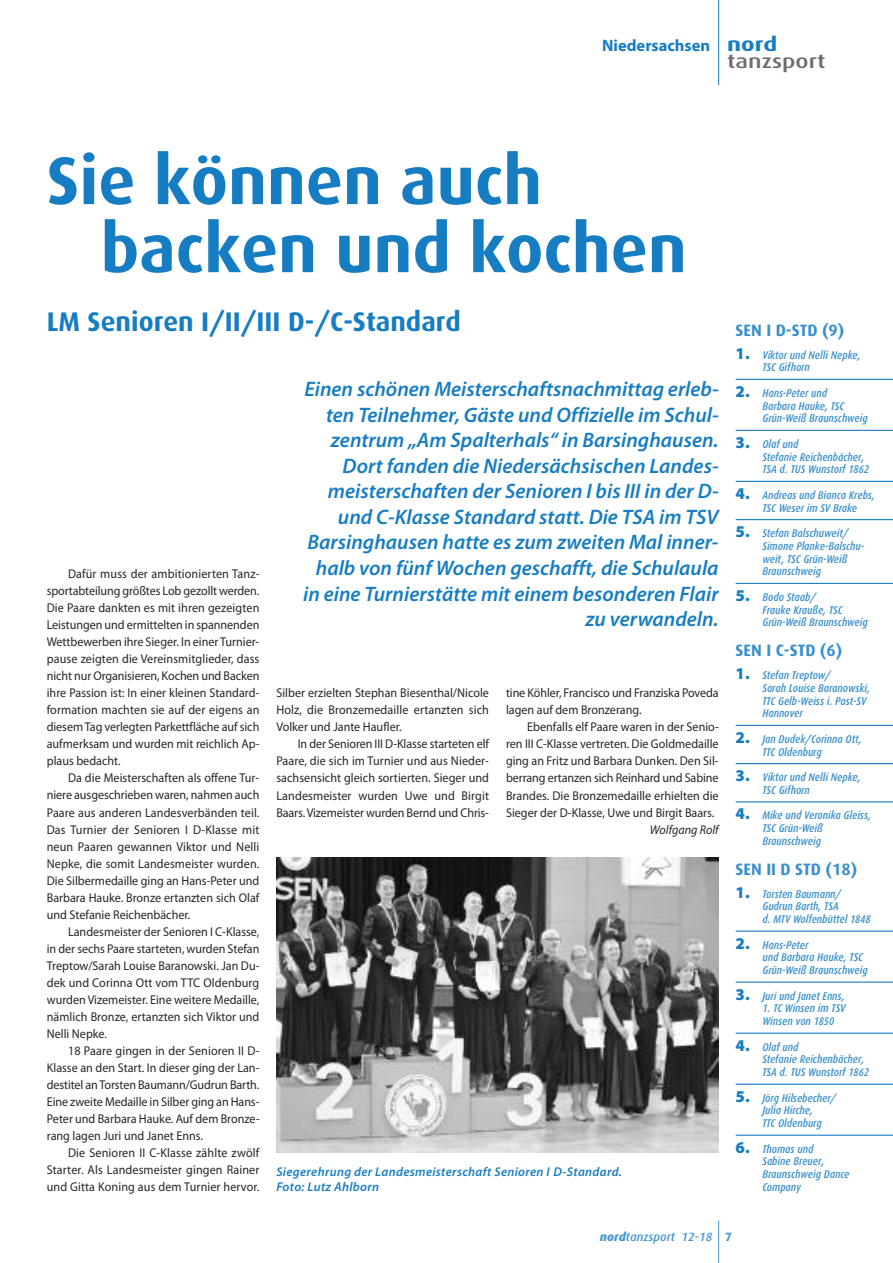
<style>
.page{position:relative;width:893px;height:1263px;background:#fff}
.page>*{position:absolute;margin:0;border:0;box-sizing:border-box;transform-origin:0 0}
.t1{font:700 67.5px/68.1px "Dax";color:#177dc2}
.t2{font:700 27px "Dax";color:#177dc2}
.t3{font:italic 600 21px/25.5px "Myriad Pro";color:#177dc2;text-align:right}
.t4{font:500 19.5px "Dax";color:#6c6d70;scale:1.25 1}
.t5{font:700 19.5px "Dax";color:#177dc2;scale:1.25 1}
.t6{font:700 16.5px "Dax";color:#3a90cb}
.t7{font:700 16.5px "Myriad Pro";color:#177dc2}
.t8{font:12.75px/17px "Myriad Pro";color:#272526;text-align:justify;scale:.95 1}
.t9{font:italic 600 12.75px/14.9px "Myriad Pro";letter-spacing:.025em;color:#177dc2}
.t10{font:italic 12.75px "Myriad Pro";color:#272526;scale:.95 1}
.t11{font:italic 500 12px "Dax";color:#4697ce}
.t12{font:italic 500 11.25px/12.8px "Dax Condensed";color:#3a90cb}
.s1{font-family:"Myriad Pro";font-weight:900;font-style:normal;font-size:16.5px;color:#177dc2}
.s2{font-weight:800}
.s3{font-weight:700;font-style:normal}
</style>
<div class="page">
<hr style="left:718px;top:1220px;width:1px;height:43px;background:#4697ce">
<hr style="left:718px;top:0;width:1px;height:85px;background:#177dc2">
<hr style="left:736px;top:379px;width:157px;height:1px;background:#177dc2">
<hr style="left:736px;top:430px;width:157px;height:1px;background:#177dc2">
<hr style="left:736px;top:481px;width:157px;height:1px;background:#177dc2">
<hr style="left:736px;top:519px;width:157px;height:1px;background:#177dc2">
<hr style="left:736px;top:583px;width:157px;height:1px;background:#177dc2">
<hr style="left:736px;top:725px;width:157px;height:1px;background:#177dc2">
<hr style="left:736px;top:763px;width:157px;height:1px;background:#177dc2">
<hr style="left:736px;top:801px;width:157px;height:1px;background:#177dc2">
<hr style="left:736px;top:930px;width:157px;height:2px;background:#177dc2">
<hr style="left:736px;top:981px;width:157px;height:2px;background:#177dc2">
<hr style="left:736px;top:1032px;width:157px;height:2px;background:#177dc2">
<hr style="left:736px;top:1083px;width:157px;height:2px;background:#177dc2">
<hr style="left:736px;top:1134px;width:157px;height:2px;background:#177dc2">
<img style="left:276px;top:858px;width:443px;height:294px">
<p class="t7" style="left:602px;top:39px;width:110px">Niedersachsen</p>
<h3 class="t5" style="left:727px;top:34px;width:42px">nord</h3>
<h3 class="t4" style="left:727px;top:50px;width:80px">tanzsport</h3>
<h1 class="t1" style="left:101px;top:147px;width:587px;text-indent:-54px">Sie können auch backen und kochen</h1>
<h2 class="t2" style="left:47px;top:306px;width:416px">LM Senioren I/II/III D-/C-Standard</h2>
<p class="t8" style="left:47px;top:567px;width:225px;text-indent:21px">Dafür muss der ambitionierten Tanz&shy;sportabteilung größtes Lob gezollt werden.<br>Die Paare dankten es mit ihren gezeigten Leistungen und ermittelten in spannenden Wettbewerben ihre Sieger. In einer Turnier&shy;pause zeigten die Vereinsmitglieder, dass nicht nur Organisieren, Kochen und Backen ihre Passion ist: In einer kleinen Standard&shy;formation machten sie auf der eigens an diesemTag verlegten Parkettfläche auf sich aufmerksam und wurden mit reichlich Ap&shy;plaus bedacht.</p>
<p class="t8" style="left:47px;top:771px;width:225px;text-indent:21px">Da die Meisterschaften als offene Tur&shy;niere ausgeschrieben waren, nahmen auch Paare aus anderen Landesverbänden teil.<br>Das Turnier der Senioren I D-Klasse mit neun Paaren gewannen Viktor und Nelli Nepke, die somit Landesmeister wurden.<br>Die Silbermedaille ging an Hans-Peter und Barbara Hauke. Bronze ertanzten sich Olaf und Stefanie Reichenbächer.</p>
<p class="t8" style="left:47px;top:924px;width:225px;text-indent:21px">Landesmeister der Senioren I C-Klasse, in der sechs Paare starteten, wurden Stefan Treptow/Sarah Louise Baranowski. Jan Du&shy;dek und Corinna Ott vom TTC Oldenburg wurden Vizemeister. Eine weitere Medaille, nämlich Bronze, ertanzten sich Viktor und Nelli Nepke.</p>
<p class="t8" style="left:47px;top:1043px;width:226px;text-indent:21px">18 Paare gingen in der Senioren II D-Klasse an den Start. In dieser ging der Lan&shy;destitel anTorsten Baumann/Gudrun Barth.<br>Eine zweite Medaille in Silber ging an Hans-Peter und Barbara Hauke. Auf dem Bronze&shy;rang lagen Juri und Janet Enns.</p>
<p class="t8" style="left:47px;top:1145px;width:225px;text-indent:21px">Die Senioren II C-Klasse zählte zwölf Starter. Als Landesmeister gingen Rainer und Gitta Koning aus dem Turnier hervor.</p>
<p class="t3" style="left:303px;top:378px;width:417px">Einen schönen Meisterschaftsnachmittag erleb&shy;ten Teilnehmer, Gäste und Offizielle im Schul&shy;zentrum „Am Spalterhals“ in Barsinghausen.<br>Dort fanden die Niedersächsischen Landes&shy;meisterschaften der Senioren I bis III in der D&shy;und C-Klasse Standard statt. Die TSA im TSV Barsinghausen hatte es zum zweiten Mal inner&shy;halb von fünf Wochen geschafft, die Schulaula in eine Turnierstätte mit einem besonderen Flair zu verwandeln.</p>
<p class="t8" style="left:276px;top:686px;width:225px">Silber erzielten Stephan Biesenthal/Nicole Holz, die Bronzemedaille ertanzten sich Volker und Jante Haufler.</p>
<p class="t8" style="left:276px;top:737px;width:225px;text-indent:21px">In der Senioren III D-Klasse starteten elf Paare, die sich im Turnier und aus Nieder&shy;sachsensicht gleich sortierten. Sieger und Landesmeister wurden Uwe und Birgit Baars.Vizemeister wurden Bernd und Chris-</p>
<p class="t8" style="left:506px;top:686px;width:225px">tine Köhler, Francisco und Franziska Poveda lagen auf dem Bronzerang.</p>
<p class="t8" style="left:506px;top:720px;width:225px;text-indent:21px">Ebenfalls elf Paare waren in der Senio&shy;ren III C-Klasse vertreten. Die Goldmedaille ging an Fritz und Barbara Dunken. Den Sil&shy;berrang ertanzen sich Reinhard und Sabine Brandes. Die Bronzemedaille erhielten die Sieger der D-Klasse, Uwe und Birgit Baars.</p>
<p class="t10" style="left:650px;top:824px;width:74px">Wolfgang Rolf</p>
<p class="t9" style="left:276px;top:1165px;width:347px">Siegerehrung der Landesmeisterschaft Senioren I D-Standard.<br>Foto: Lutz Ahlborn</p>
<p class="t6" style="left:736px;top:321px;width:110px">SEN I D-STD (9)</p>
<p class="t12" style="left:762px;top:348px;width:100px;text-indent:-27px"><span class="s1">1.</span> Viktor und Nelli Nepke,<br>TSC Gifhorn</p>
<p class="t12" style="left:762px;top:387px;width:107px;text-indent:-27px"><span class="s1">2.</span> Hans-Peter und<br>Barbara Hauke, TSC<br>Grün-Weiß Braunschweig</p>
<p class="t12" style="left:762px;top:438px;width:108px;text-indent:-27px"><span class="s1">3.</span> Olaf und<br>Stefanie Reichenbächer,<br>TSA d. TUS Wunstorf 1862</p>
<p class="t12" style="left:762px;top:489px;width:114px;text-indent:-27px"><span class="s1">4.</span> Andreas und Bianca Krebs,<br>TSC Weser im SV Brake</p>
<p class="t12" style="left:762px;top:527px;width:103px;text-indent:-27px"><span class="s1">5.</span> Stefan Balschuweit/<br>Simone Planke-Balschu&shy;weit, TSC Grün-Weiß<br>Braunschweig</p>
<p class="t12" style="left:762px;top:591px;width:107px;text-indent:-27px"><span class="s1">5.</span> Bodo Staab/<br>Frauke Krauße, TSC<br>Grün-Weiß Braunschweig</p>
<p class="t6" style="left:736px;top:641px;width:108px">SEN I C-STD (6)</p>
<p class="t12" style="left:762px;top:669px;width:109px;text-indent:-27px"><span class="s1">1.</span> Stefan Treptow/<br>Sarah Louise Baranowski,<br>TTC Gelb-Weiss i. Post-SV<br>Hannover</p>
<p class="t12" style="left:762px;top:733px;width:101px;text-indent:-27px"><span class="s1">2.</span> Jan Dudek/Corinna Ott,<br>TTC Oldenburg</p>
<p class="t12" style="left:762px;top:771px;width:100px;text-indent:-27px"><span class="s1">3.</span> Viktor und Nelli Nepke,<br>TSC Gifhorn</p>
<p class="t12" style="left:762px;top:809px;width:110px;text-indent:-27px"><span class="s1">4.</span> Mike und Veronika Gleiss,<br>TSC Grün-Weiß<br>Braunschweig</p>
<p class="t6" style="left:736px;top:860px;width:123px">SEN II D STD (18)</p>
<p class="t12" style="left:762px;top:887px;width:110px;text-indent:-27px"><span class="s1">1.</span> Torsten Baumann/<br>Gudrun Barth, TSA<br>d. MTV Wolfenbüttel 1848</p>
<p class="t12" style="left:762px;top:938px;width:107px;text-indent:-27px"><span class="s1">2.</span> Hans-Peter<br>und Barbara Hauke, TSC<br>Grün-Weiß Braunschweig</p>
<p class="t12" style="left:736px;top:989px;width:111px"><span class="s1">3.</span> Juri und Janet Enns,</p>
<p class="t12" style="left:762px;top:1002px;width:85px">1. TC Winsen im TSV<br>Winsen von 1850</p>
<p class="t12" style="left:762px;top:1040px;width:108px;text-indent:-27px"><span class="s1">4.</span> Olaf und<br>Stefanie Reichenbächer,<br>TSA d. TUS Wunstorf 1862</p>
<p class="t12" style="left:762px;top:1091px;width:75px;text-indent:-27px"><span class="s1">5.</span> Jörg Hilsebecher/<br>Julia Hirche,<br>TTC Oldenburg</p>
<p class="t12" style="left:762px;top:1142px;width:89px;text-indent:-27px"><span class="s1">6.</span> Thomas und<br>Sabine Breuer,<br>Braunschweig Dance<br>Company</p>
<p class="t11" style="left:600px;top:1230px;width:133px"><span class="s2">nord</span>tanzsport 12-18 <span class="s3">7</span></p>
</div>
